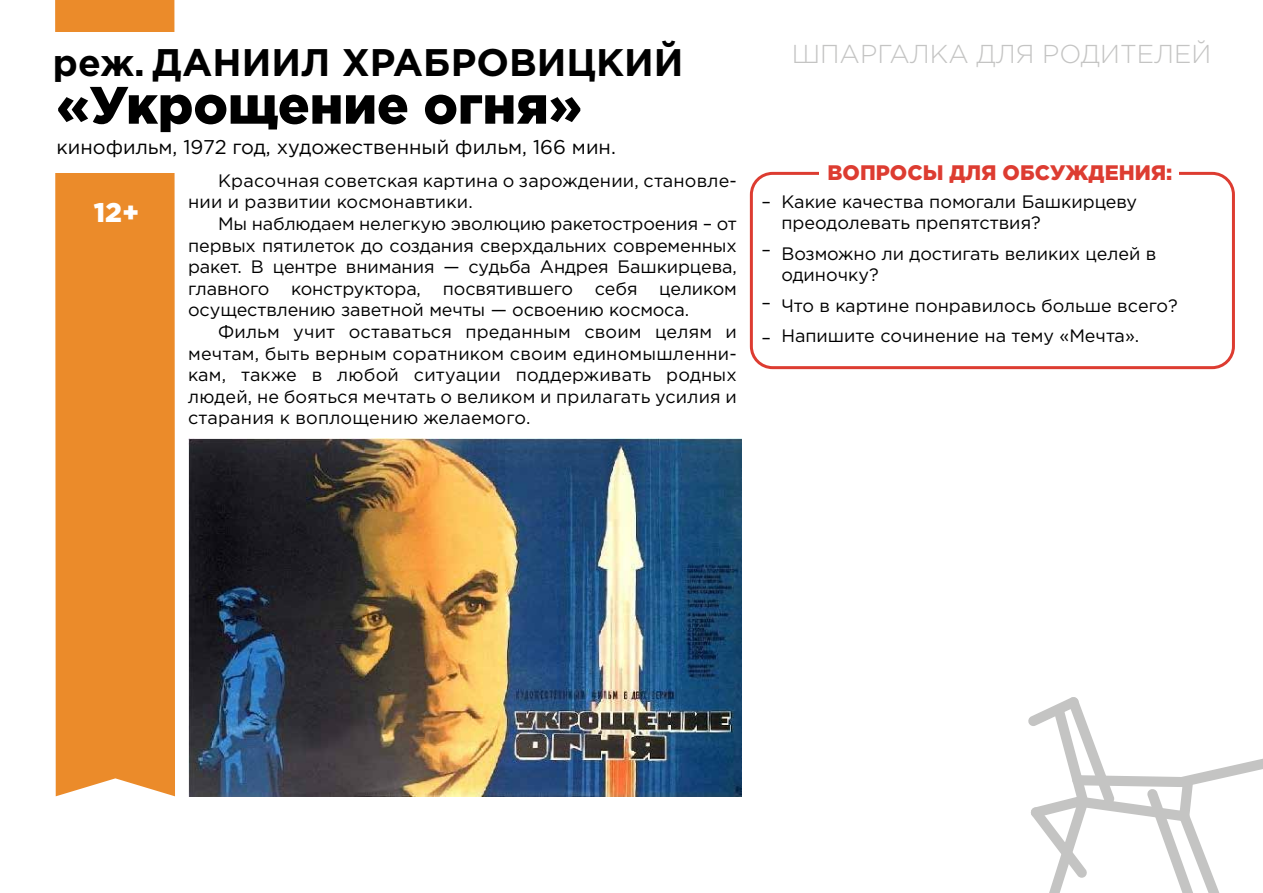
<style>
.page{position:relative;width:1263px;height:893px;background:#fff}
.page>*{position:absolute;margin:0;border:0;box-sizing:border-box;transform-origin:0 0}
.t1{font:900 52.65px "Gotham Pro";color:#000}
.t2{font:700 38.4px "Gotham Pro";color:#000}
.t3{font:900 27px "Gotham Pro";color:#fff}
.t4{font:300 25.8px "Gotham Pro";color:#c4c4c3}
.t5{font:900 21px "Gotham Pro";color:#dd3c31}
.t6{font:19.95px "Gotham Pro";color:#000}
.t7{font:18px/21.6px "Gotham Pro";color:#000}
.s1{font-size:37.2px}
</style>
<div class="page">
<div style="left:750px;top:172px;width:485px;height:197px;border:3px solid #dd3c31;border-radius:21px"></div>
<div style="left:820px;top:157px;width:359px;height:34px;background:#fff"></div>
<div style="left:55px;top:0;width:120px;height:796px;background:#eb8b2a"></div>
<div style="left:55px;top:32px;width:122px;height:140px;background:#fff"></div>
<svg style="left:1028px;top:697px;width:235px;height:196px"></svg>
<img style="left:188px;top:438px;width:553px;height:358px">
<h2 class="t2" style="left:53px;top:40px;width:632px"><span class="s1">реж.</span> ДАНИИЛ ХРАБРОВИЦКИЙ</h2>
<h1 class="t1" style="left:57px;top:75px;width:527px">«Укрощение огня»</h1>
<p class="t6" style="left:57px;top:136px;width:561px">кинофильм, 1972 год, художественный фильм, 166 мин.</p>
<h3 class="t3" style="left:94px;top:197px;width:47px">12+</h3>
<p class="t7" style="left:188px;top:170px;width:550px;text-indent:30px">Красочная советская картина о зарождении, становле&shy;нии и развитии космонавтики.</p>
<p class="t7" style="left:188px;top:213px;width:550px;text-align:justify;text-indent:30px">Мы наблюдаем нелегкую эволюцию ракетостроения – от первых пятилеток до создания сверхдальних современных ракет. В центре внимания — судьба Андрея Башкирцева, главного конструктора, посвятившего себя целиком осуществлению заветной мечты — освоению космоса.</p>
<p class="t7" style="left:188px;top:321px;width:550px;text-align:justify;text-indent:30px">Фильм учит оставаться преданным своим целям и мечтам, быть верным соратником своим единомышленни&shy;кам, также в любой ситуации поддерживать родных людей, не бояться мечтать о великом и прилагать усилия и старания к воплощению желаемого.</p>
<h3 class="t4" style="left:792px;top:40px;width:421px">ШПАРГАЛКА ДЛЯ РОДИТЕЛЕЙ</h3>
<p class="t7" style="left:761px;top:191px;width:11px">–</p>
<p class="t7" style="left:761px;top:239px;width:11px">–</p>
<p class="t7" style="left:761px;top:285px;width:11px;line-height:35.2px">– –</p>
<p class="t5" style="left:827px;top:160px;width:346px">ВОПРОСЫ ДЛЯ ОБСУЖДЕНИЯ:</p>
<p class="t7" style="left:781px;top:191px;width:357px">Какие качества помогали Башкирцеву преодолевать препятствия?</p>
<p class="t7" style="left:781px;top:242px;width:376px">Возможно ли достигать великих целей в одиночку?</p>
<p class="t7" style="left:781px;top:290px;width:398px;line-height:30.5px">Что в картине понравилось больше всего?<br>Напишите сочинение на тему «Мечта».</p>
</div>
